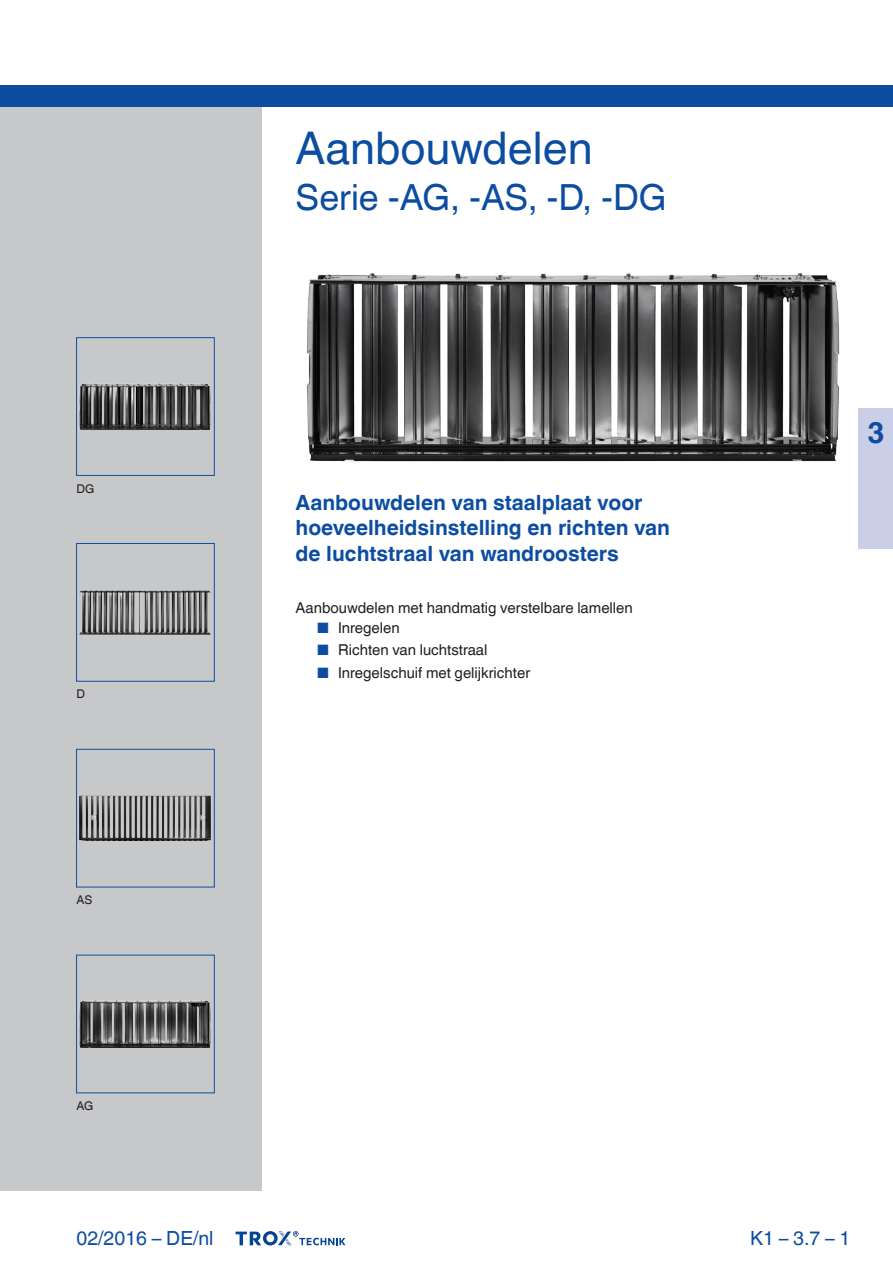
<style>
.page{position:relative;width:893px;height:1263px;background:#fff}
.page>*{position:absolute;margin:0;border:0;box-sizing:border-box;transform-origin:0 0}
.leaflet_head1{font:45px "TROX Helvetica";color:#0d4da1}
.Standard_oben_links{font:36px "TROX Helvetica";color:#0d4da1}
.Register-Tab-Ziffern{font:700 30px "TROX Helvetica";color:#0d4da1}
.leaflet_intro_descr{font:700 21px "TROX Helvetica";color:#0d4da1}
.country{font:19.5px "TROX Helvetica";color:#0d4da1}
.pagina_li-re{font:19.5px "TROX Helvetica";color:#0d4da1}
.leaflet_intro_descr-2{font:15px "TROX Helvetica";color:#231f20}
.leaflet_frontpage_pi{font:12px "TROX Helvetica";color:#231f20}
.s1{color:#0d4da1}
</style>
<div class="page">
<div style="left:0;top:106px;width:261px;height:1084px;background:#c7c8ca"></div>
<div style="left:0;top:85px;width:893px;height:21px;background:#0d4da1"></div>
<div style="left:76px;top:337px;width:139px;height:139px;border:1px solid #0d4da1"></div>
<img style="left:77px;top:381px;width:137px;height:51px">
<div style="left:76px;top:543px;width:139px;height:139px;border:1px solid #0d4da1"></div>
<img style="left:77px;top:587px;width:137px;height:50px">
<div style="left:76px;top:749px;width:139px;height:138px;border:1px solid #0d4da1"></div>
<img style="left:77px;top:793px;width:137px;height:50px">
<div style="left:76px;top:955px;width:139px;height:138px;border:1px solid #0d4da1"></div>
<img style="left:77px;top:998px;width:137px;height:52px">
<svg style="left:236px;top:1231px;width:110px;height:15px"></svg>
<img style="left:306px;top:273px;width:534px;height:189px">
<div style="left:859px;top:408px;width:34px;height:141px;background:#cacee7"></div>
<p class="leaflet_frontpage_pi" style="left:77px;top:481px;width:19px">DG</p>
<p class="leaflet_frontpage_pi" style="left:77px;top:687px;width:10px">D</p>
<p class="leaflet_frontpage_pi" style="left:77px;top:893px;width:17px">AS</p>
<p class="leaflet_frontpage_pi" style="left:77px;top:1099px;width:18px">AG</p>
<p class="country" style="left:77px;top:1227px;width:138px">02/2016 – DE/nl</p>
<p class="leaflet_head1" style="left:296px;top:122px;width:298px">Aanbouwdelen</p>
<p class="Standard_oben_links" style="left:296px;top:176px;width:373px">Serie -AG, -AS, -D, -DG</p>
<p class="leaflet_intro_descr" style="left:296px;top:490px;width:349px">Aanbouwdelen van staalplaat voor</p>
<p class="leaflet_intro_descr" style="left:296px;top:516px;width:376px">hoeveelheidsinstelling en richten van</p>
<p class="leaflet_intro_descr" style="left:296px;top:541px;width:325px">de luchtstraal van wandroosters</p>
<p class="leaflet_intro_descr-2" style="left:296px;top:599px;width:339px">Aanbouwdelen met handmatig verstelbare lamellen</p>
<p class="leaflet_intro_descr-2" style="left:317px;top:619px;width:85px"><span class="s1">■</span> Inregelen</p>
<p class="leaflet_intro_descr-2" style="left:317px;top:641px;width:172px"><span class="s1">■</span> Richten van luchtstraal</p>
<p class="leaflet_intro_descr-2" style="left:317px;top:664px;width:215px"><span class="s1">■</span> Inregelschuif met gelijkrichter</p>
<p class="Register-Tab-Ziffern" style="left:867px;top:415px;width:19px">3</p>
<p class="pagina_li-re" style="left:750px;top:1227px;width:102px">K1 – 3.7 – 1</p>
</div>
